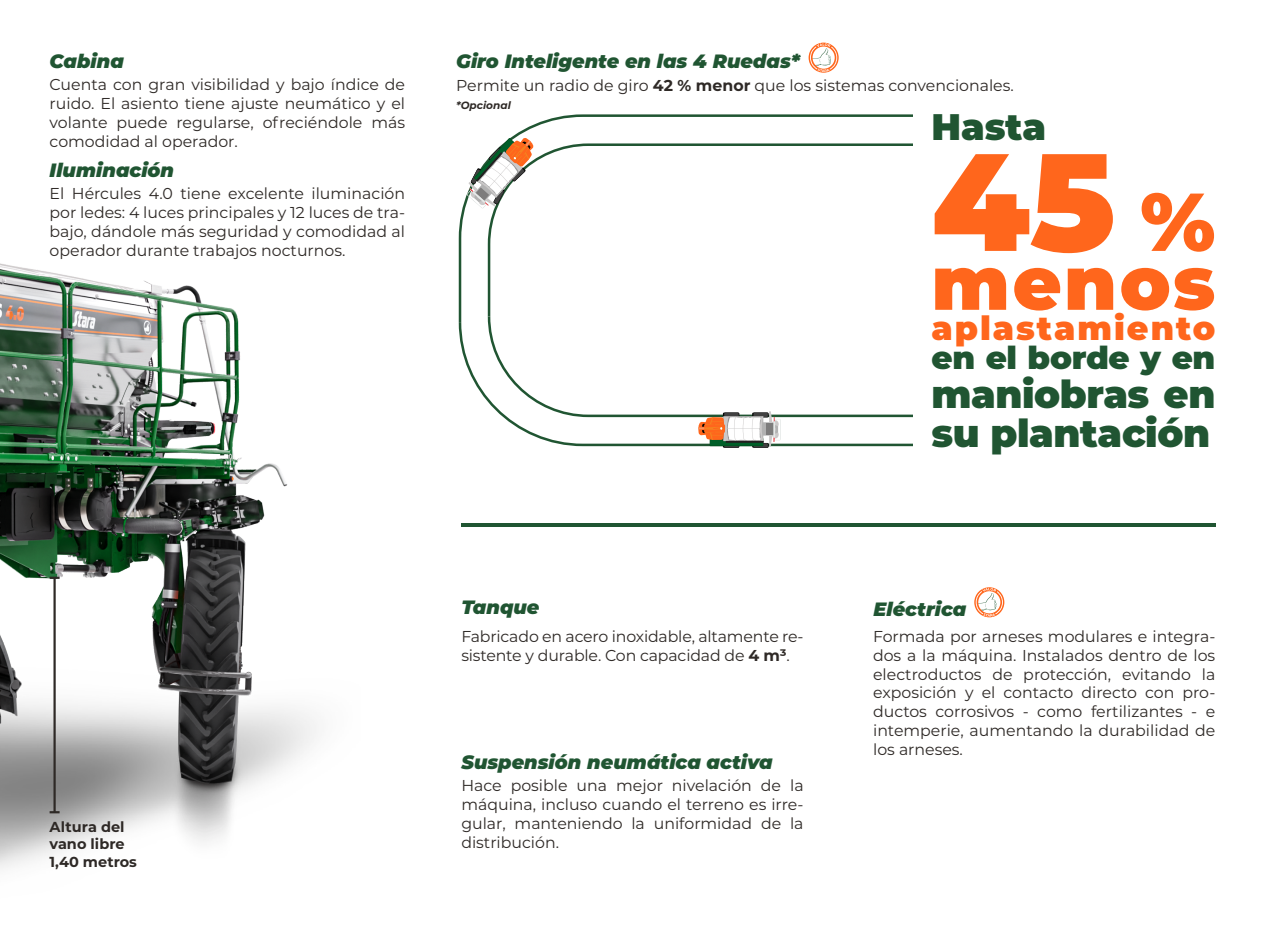
<style>
.page{position:relative;width:1265px;height:943px;background:#fff}
.page>*{position:absolute;margin:0;border:0;box-sizing:border-box;transform-origin:0 0}
.t1{font:900 138.08px "Montserrat";color:#ff661c}
.t2{font:900 75.25px "Montserrat";letter-spacing:.035em;color:#ff661c}
.t3{font:900 38.5px/39px "Montserrat";letter-spacing:-.01em;color:#205532}
.t4{font:900 36.93px "Montserrat";color:#205532}
.t5{font:900 33.25px "Montserrat";letter-spacing:.06em;color:#ff661c}
.t6{font:900 31.5px "Montserrat";letter-spacing:-.01em;color:#205532}
.t7{font:italic 900 19.25px "Montserrat";color:#205532}
.t8{font:15.75px/18.9px "Montserrat";color:#2e2926;text-align:justify}
.t9{font:700 14.53px "Montserrat";color:#2e2926}
.t10{font:italic 700 10.5px "Montserrat";color:#2e2926}
.s1{font-weight:700}
.s2{font-size:81.9px}
</style>
<div class="page">
<img style="left:0;top:263px;width:317px;height:606px">
<hr style="left:53px;top:578px;width:3px;height:234px;background:#2e2926">
<svg style="left:50px;top:576px;width:10px;height:3px"></svg>
<svg style="left:50px;top:811px;width:10px;height:2px"></svg>
<svg style="left:974px;top:587px;width:30px;height:30px"></svg>
<svg style="left:809px;top:43px;width:30px;height:30px"></svg>
<hr style="left:461px;top:523px;width:754px;height:3px;background:#205532">
<svg style="left:458px;top:325px;width:455px;height:122px"></svg>
<svg style="left:458px;top:114px;width:455px;height:211px"></svg>
<svg style="left:487px;top:142px;width:426px;height:172px"></svg>
<hr style="left:723px;top:443px;width:16px;height:4px;background:#030f07">
<svg style="left:724px;top:443px;width:15px;height:4px"></svg>
<hr style="left:753px;top:443px;width:15px;height:4px;background:#1b271f">
<hr style="left:754px;top:443px;width:14px;height:4px;background:#36423a">
<svg style="left:487px;top:314px;width:426px;height:132px"></svg>
<svg style="left:467px;top:137px;width:67px;height:72px"></svg>
<p class="t7" style="left:50px;top:47px;width:76px">Cabina</p>
<p class="t8" style="left:50px;top:74px;width:357px">Cuenta con gran visibilidad y bajo índice de ruido. El asiento tiene ajuste neumático y el volante puede regularse, ofreciéndole más comodidad al operador.</p>
<p class="t7" style="left:50px;top:156px;width:126px">Iluminación</p>
<p class="t8" style="left:50px;top:184px;width:357px">El Hércules 4.0 tiene excelente iluminación por ledes: 4 luces principales y 12 luces de tra&shy;bajo, dándole más seguridad y comodidad al operador durante trabajos nocturnos.</p>
<p class="t7" style="left:456px;top:47px;width:345px">Giro Inteligente en las 4 Ruedas*</p>
<p class="t8" style="left:456px;top:75px;width:559px">Permite un radio de giro <span class="s1">42 % menor</span> que los sistemas convencionales.</p>
<p class="t10" style="left:456px;top:97px;width:56px">*Opcional</p>
<p class="t4" style="left:931px;top:99px;width:116px">Hasta</p>
<p class="t1" style="left:931px;top:98px;width:285px">45 <span class="s2">%</span></p>
<p class="t2" style="left:931px;top:226px;width:285px">menos</p>
<p class="t5" style="left:931px;top:303px;width:285px">aplastamiento</p>
<p class="t6" style="left:931px;top:334px;width:285px">en el borde y en</p>
<p class="t3" style="left:931px;top:373px;width:285px">maniobras en su plantación</p>
<p class="t9" style="left:50px;top:816px;width:76px">Altura del</p>
<p class="t9" style="left:50px;top:833px;width:76px">vano libre</p>
<p class="t9" style="left:50px;top:851px;width:89px">1,40 metros</p>
<p class="t7" style="left:461px;top:592px;width:80px">Tanque</p>
<p class="t7" style="left:874px;top:594px;width:94px">Eléctrica</p>
<p class="t8" style="left:873px;top:626px;width:344px">Formada por arneses modulares e integra&shy;dos a la máquina. Instalados dentro de los electroductos de protección, evitando la exposición y el contacto directo con pro&shy;ductos corrosivos - como fertilizantes - e intemperie, aumentando la durabilidad de los arneses.</p>
<p class="t8" style="left:461px;top:626px;width:344px">Fabricado en acero inoxidable, altamente re&shy;sistente y durable. Con capacidad de <span class="s1">4 m³</span>.</p>
<p class="t7" style="left:461px;top:747px;width:313px">Suspensión neumática activa</p>
<p class="t8" style="left:461px;top:775px;width:344px">Hace posible una mejor nivelación de la máquina, incluso cuando el terreno es irre&shy;gular, manteniendo la uniformidad de la distribución.</p>
</div>
